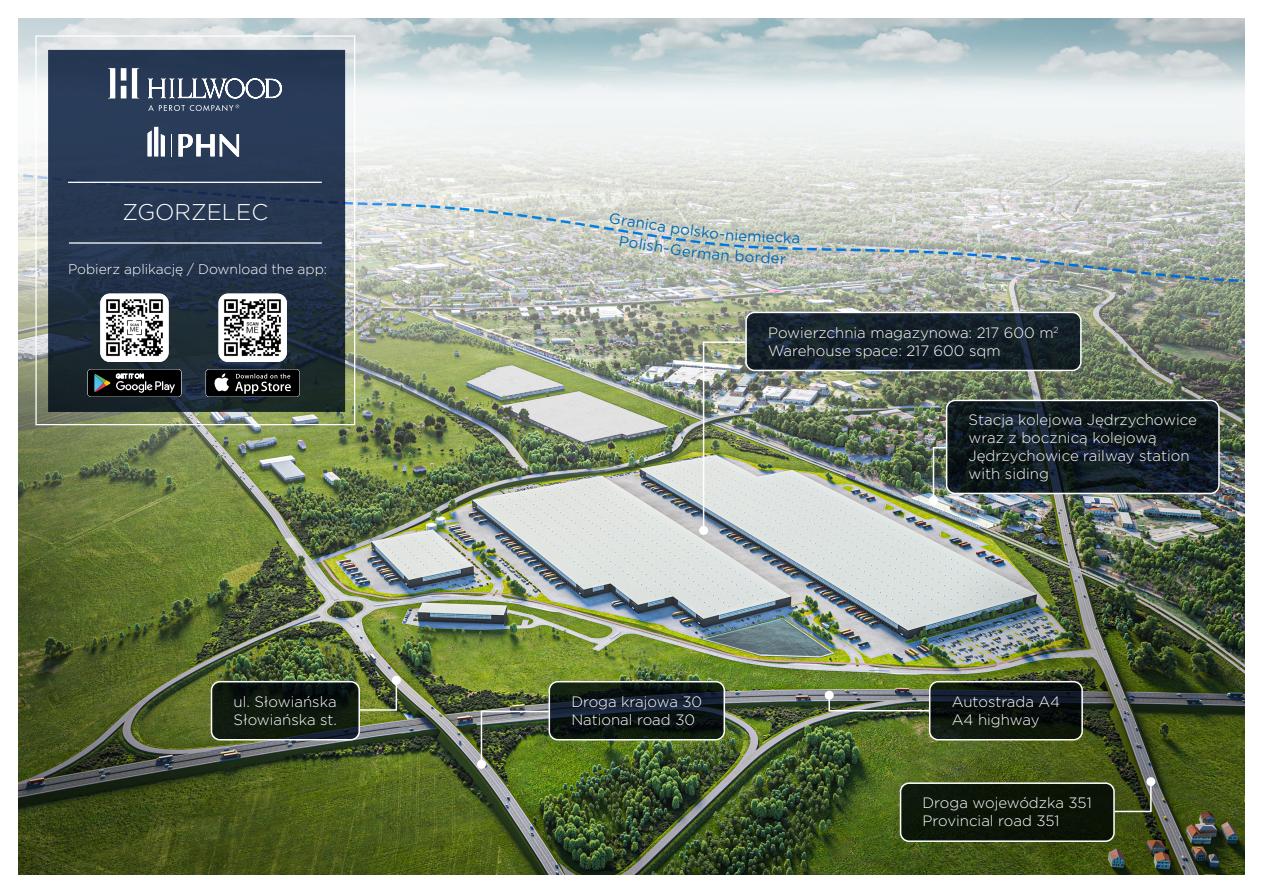
<style>
.page{position:relative;width:1263px;height:893px;background:#fff}
.page>*{position:absolute;margin:0;border:0;box-sizing:border-box;transform-origin:0 0}
.t1{font:300 22.8px "Gotham";color:#fff}
.t2{font:300 15px/18px "Gotham";color:#fff}
.t3{font:15px "Gotham";color:#006ab4}
.t4{font:300 13.95px "Gotham";color:#fff}
</style>
<div class="page">
<img style="left:19px;top:19px;width:1225px;height:855px">
<div style="left:35px;top:35px;width:320px;height:390px;border:1px solid #fff"></div>
<svg style="left:46px;top:47px;width:302px;height:367px;background:#2a3a4f"></svg>
<svg style="left:746px;top:312px;width:335px;height:58px;background:#15212a"></svg>
<div style="left:745px;top:312px;width:336px;height:59px;border:2px solid #fff;border-radius:9px"></div>
<svg style="left:549px;top:682px;width:175px;height:58px;background:#0e191b"></svg>
<div style="left:549px;top:681px;width:176px;height:59px;border:2px solid #fff;border-radius:9px"></div>
<svg style="left:211px;top:682px;width:148px;height:58px;background:#0d170f"></svg>
<div style="left:211px;top:681px;width:149px;height:59px;border:2px solid #fff;border-radius:9px"></div>
<img style="left:702px;top:341px;width:45px;height:191px">
<div style="left:699px;top:526px;width:9px;height:9px;background:#fff;border-radius:50%"></div>
<img style="left:480px;top:710px;width:70px;height:56px">
<div style="left:477px;top:760px;width:9px;height:9px;background:#fff;border-radius:50%"></div>
<svg style="left:358px;top:679px;width:40px;height:32px"></svg>
<div style="left:392px;top:676px;width:9px;height:9px;background:#fff;border-radius:50%"></div>
<svg style="left:930px;top:682px;width:152px;height:58px;background:#0c1412"></svg>
<div style="left:929px;top:681px;width:154px;height:59px;border:2px solid #fff;border-radius:9px"></div>
<svg style="left:828px;top:694px;width:102px;height:18px;background:#767f78"></svg>
<div style="left:825px;top:691px;width:9px;height:9px;background:#fff;border-radius:50%"></div>
<svg style="left:108px;top:68px;width:174px;height:31px"></svg>
<svg style="left:148px;top:105px;width:91px;height:6px"></svg>
<img style="left:100px;top:294px;width:69px;height:68px">
<svg style="left:87px;top:369px;width:95px;height:28px;background:#2e3130"></svg>
<img style="left:218px;top:294px;width:69px;height:68px">
<svg style="left:206px;top:369px;width:94px;height:28px;background:#313132"></svg>
<hr style="left:68px;top:182px;width:254px;height:1px;background:#fff">
<hr style="left:69px;top:242px;width:253px;height:2px;background:#fff">
<svg style="left:171px;top:134px;width:1px;height:22px"></svg>
<svg style="left:148px;top:130px;width:4px;height:26px"></svg>
<hr style="left:154px;top:127px;width:4px;height:29px;background:#fff">
<svg style="left:161px;top:134px;width:4px;height:22px"></svg>
<svg style="left:178px;top:134px;width:61px;height:22px"></svg>
<div style="left:900px;top:783px;width:214px;height:58px;background:#0b1507;border-radius:9px"></div>
<div style="left:900px;top:782px;width:215px;height:60px;border:2px solid #fff;border-radius:9px"></div>
<svg style="left:1113px;top:780px;width:39px;height:33px"></svg>
<div style="left:1146px;top:777px;width:9px;height:9px;background:#fff;border-radius:50%"></div>
<svg style="left:946px;top:400px;width:273px;height:93px;background:#101a21"></svg>
<div style="left:946px;top:400px;width:274px;height:94px;border:2px solid #fff;border-radius:9px"></div>
<svg style="left:932px;top:446px;width:15px;height:56px"></svg>
<div style="left:929px;top:496px;width:9px;height:9px;background:#fff;border-radius:50%"></div>
<svg style="left:620px;top:236px;width:9px;height:11px"></svg>
<svg style="left:771px;top:255px;width:15px;height:9px"></svg>
<svg style="left:609px;top:212px;width:26px;height:15px"></svg>
<svg style="left:664px;top:225px;width:73px;height:36px;background:#bbc5be"></svg>
<svg style="left:775px;top:232px;width:24px;height:11px"></svg>
<h1 class="t1" style="left:123px;top:197px;width:147px">ZGORZELEC</h1>
<p class="t4" style="left:68px;top:260px;width:261px">Pobierz aplikację / Download the app:</p>
<p class="t3" style="left:637px;top:213px;width:32px;rotate:9deg">nica</p>
<p class="t3" style="left:631px;top:233px;width:36px;rotate:9deg">olish</p>
<p class="t3" style="left:739px;top:226px;width:38px;rotate:3deg">emie</p>
<p class="t3" style="left:735px;top:246px;width:37px;rotate:3deg">bord</p>
<p class="t2" style="left:768px;top:323px;width:292px">Powierzchnia magazynowa: 217 600 m<sup>2<br></sup>Warehouse space: 217 600 sqm</p>
<p class="t2" style="left:969px;top:410px;width:230px">Stacja kolejowa Jędrzychowice wraz z bocznicą kolejową<br>Jędrzychowice railway station with siding</p>
<p class="t2" style="left:233px;top:692px;width:105px">ul. Słowiańska<br>Słowiańska st.</p>
<p class="t2" style="left:952px;top:692px;width:110px">Autostrada A4<br>A4 highway</p>
<p class="t2" style="left:571px;top:692px;width:132px">Droga krajowa 30<br>National road 30</p>
<p class="t2" style="left:922px;top:794px;width:171px">Droga wojewódzka 351<br>Provincial road 351</p>
</div>
